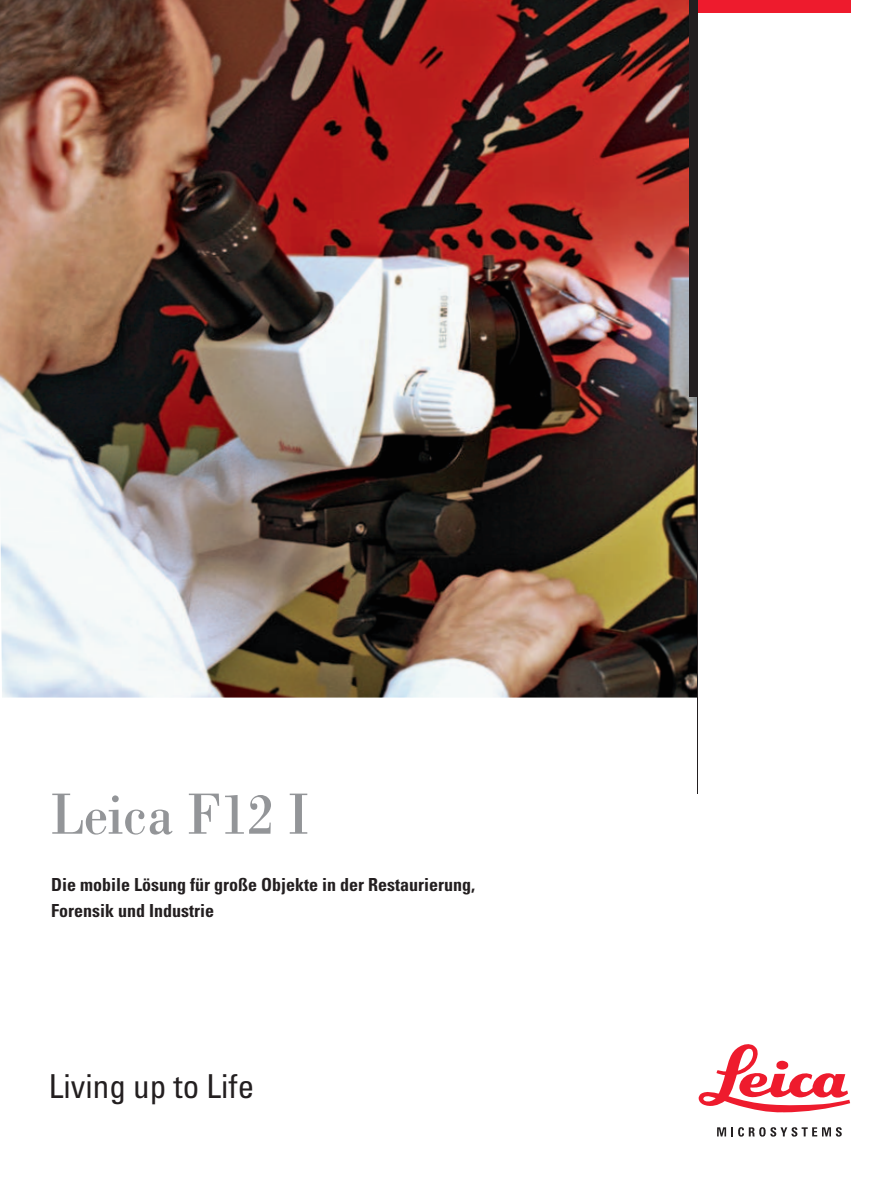
<style>
.page{position:relative;width:893px;height:1191px;background:#fff}
.page>*{position:absolute;margin:0;border:0;box-sizing:border-box;transform-origin:0 0}
.t1{font:60px "Leicana";color:#939598}
.t2{font:condensed 33px "Univers LT Std";color:#231f20}
.t3{font:700 condensed 18px/26.2px "Univers LT Std";color:#231f20}
</style>
<div class="page">
<svg style="left:699px;top:1044px;width:151px;height:68px"></svg>
<svg style="left:717px;top:1127px;width:125px;height:9px"></svg>
<div style="left:697px;top:0;width:153px;height:13px;background:#ee1b2d"></div>
<img style="left:0;top:0;width:697px;height:697px">
<div style="left:689px;top:0;width:8px;height:397px;background:#231f20"></div>
<hr style="left:697px;top:0;width:1px;height:793px;background:#231f20">
<h1 class="t1" style="left:51px;top:777px;width:259px">Leica F12 I</h1>
<p class="t3" style="left:51px;top:871px;width:425px">Die mobile Lösung für große Objekte in der Restaurierung,<br>Forensik und Industrie</p>
<h2 class="t2" style="left:49px;top:1065px;width:207px">Living up to Life</h2>
</div>
